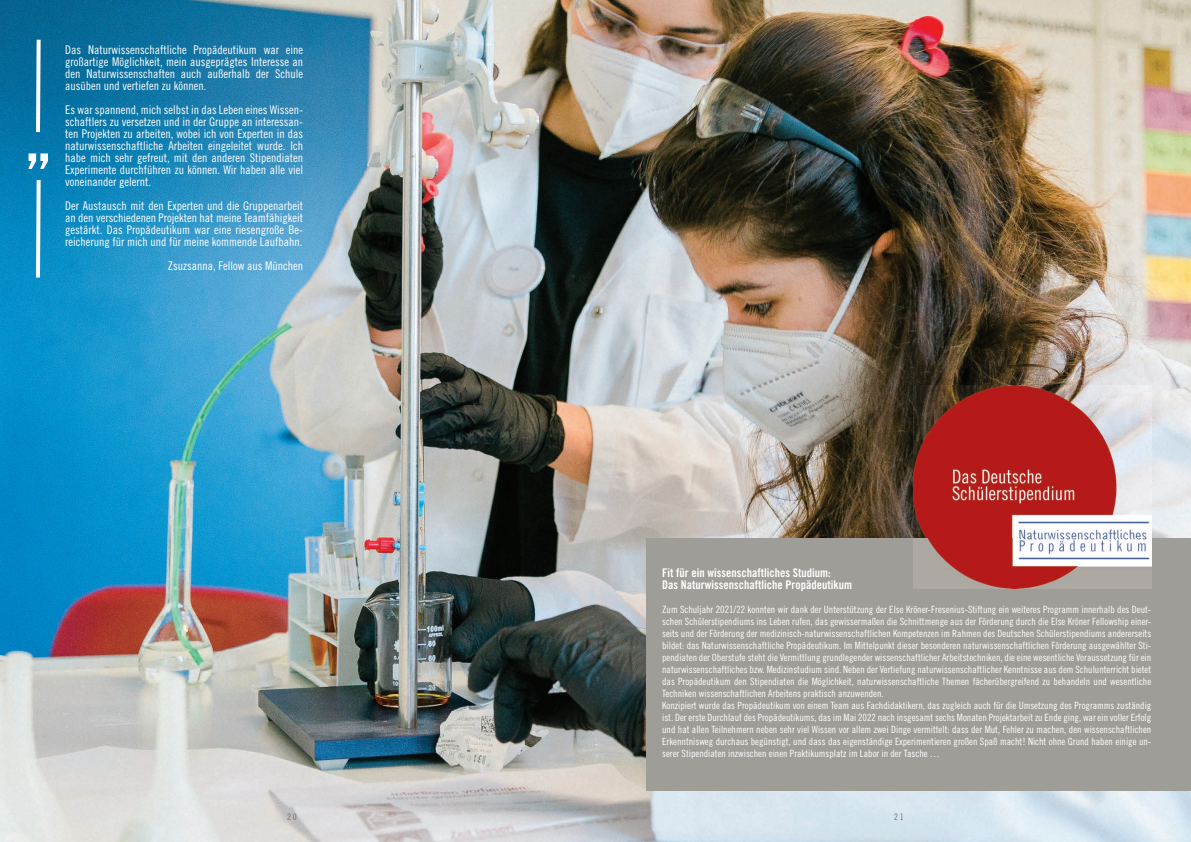
<style>
.page{position:relative;width:1191px;height:842px;background:#fff}
.page>*{position:absolute;margin:0;border:0;box-sizing:border-box;transform-origin:0 0}
.t1{font:64px "Trade Gothic LT Pro Bd Cn 20";color:#fff}
.t2{font:12px/12px "Trade Gothic LT Std Cn 18";color:#fff;text-align:justify}
.t3{font:12px/12px "Trade Gothic LT Pro Bd Cn 20";color:#fff}
.t4{font:10px/12px "Trade Gothic LT Std Cn 18";color:#fff}
.t5{font:9px "Trade Gothic LT Std Cn 18";color:#6d7172}
</style>
<div class="page">
<img style="left:0;top:0;width:1191px;height:842px">
<div style="left:646px;top:539px;width:545px;height:252px;background:#9f9d97"></div>
<img style="left:913px;top:386px;width:238px;height:202px">
<svg style="left:34px;top:36px;width:9px;height:100px"></svg>
<svg style="left:34px;top:176px;width:9px;height:106px"></svg>
<h1 class="t1" style="left:24px;top:99px;width:30px">„</h1>
<p class="t2" style="left:65px;top:44px;width:239px">Das Naturwissenschaftliche Propädeutikum war eine großartige Möglichkeit, mein ausgeprägtes Interesse an den Naturwissenschaften auch außerhalb der Schule ausüben und vertiefen zu können.</p>
<p class="t2" style="left:65px;top:104px;width:239px">Es war spannend, mich selbst in das Leben eines Wissen&shy;schaftlers zu versetzen und in der Gruppe an interessan&shy;ten Projekten zu arbeiten, wobei ich von Experten in das naturwissenschaftliche Arbeiten eingeleitet wurde. Ich habe mich sehr gefreut, mit den anderen Stipendiaten Experimente durchführen zu können. Wir haben alle viel voneinander gelernt.</p>
<p class="t2" style="left:65px;top:200px;width:239px">Der Austausch mit den Experten und die Gruppenarbeit an den verschiedenen Projekten hat meine Teamfähigkeit gestärkt. Das Propädeutikum war eine riesengroße Be&shy;reicherung für mich und für meine kommende Laufbahn.</p>
<p class="t2" style="left:168px;top:260px;width:137px">Zsuzsanna, Fellow aus München</p>
<p class="t3" style="left:662px;top:567px;width:191px">Fit für ein wissenschaftliches Studium:<br>Das Naturwissenschaftliche Propädeutikum</p>
<p class="t4" style="left:662px;top:603px;width:491px">Zum Schuljahr 2021/22 konnten wir dank der Unterstützung der Else Kröner-Fresenius-Stiftung ein weiteres Programm innerhalb des Deut&shy;schen Schülerstipendiums ins Leben rufen, das gewissermaßen die Schnittmenge aus der Förderung durch die Else Kröner Fellowship einer&shy;seits und der Förderung der medizinisch-naturwissenschaftlichen Kompetenzen im Rahmen des Deutschen Schülerstipendiums andererseits bildet: das Naturwissenschaftliche Propädeutikum. Im Mittelpunkt dieser besonderen naturwissenschaftlichen Förderung ausgewählter Sti&shy;pendiaten der Oberstufe steht die Vermittlung grundlegender wissenschaftlicher Arbeitstechniken, die eine wesentliche Voraussetzung für ein naturwissenschaftliches bzw. Medizinstudium sind. Neben der Vertiefung naturwissenschaftlicher Kenntnisse aus dem Schulunterricht bietet das Propädeutikum den Stipendiaten die Möglichkeit, naturwissenschaftliche Themen fächerübergreifend zu behandeln und wesentliche Techniken wissenschaftlichen Arbeitens praktisch anzuwenden.<br>Konzipiert wurde das Propädeutikum von einem Team aus Fachdidaktikern, das zugleich auch für die Umsetzung des Programms zuständig ist. Der erste Durchlauf des Propädeutikums, das im Mai 2022 nach insgesamt sechs Monaten Projektarbeit zu Ende ging, war ein voller Erfolg und hat allen Teilnehmern neben sehr viel Wissen vor allem zwei Dinge vermittelt: dass der Mut, Fehler zu machen, den wissenschaftlichen Erkenntnisweg durchaus begünstigt, und dass das eigenständige Experimentieren großen Spaß macht! Nicht ohne Grund haben einige un&shy;serer Stipendiaten inzwischen einen Praktikumsplatz im Labor in der Tasche …</p>
<p class="t5" style="left:287px;top:811px;width:11px">20</p>
<p class="t5" style="left:894px;top:811px;width:11px">21</p>
</div>
